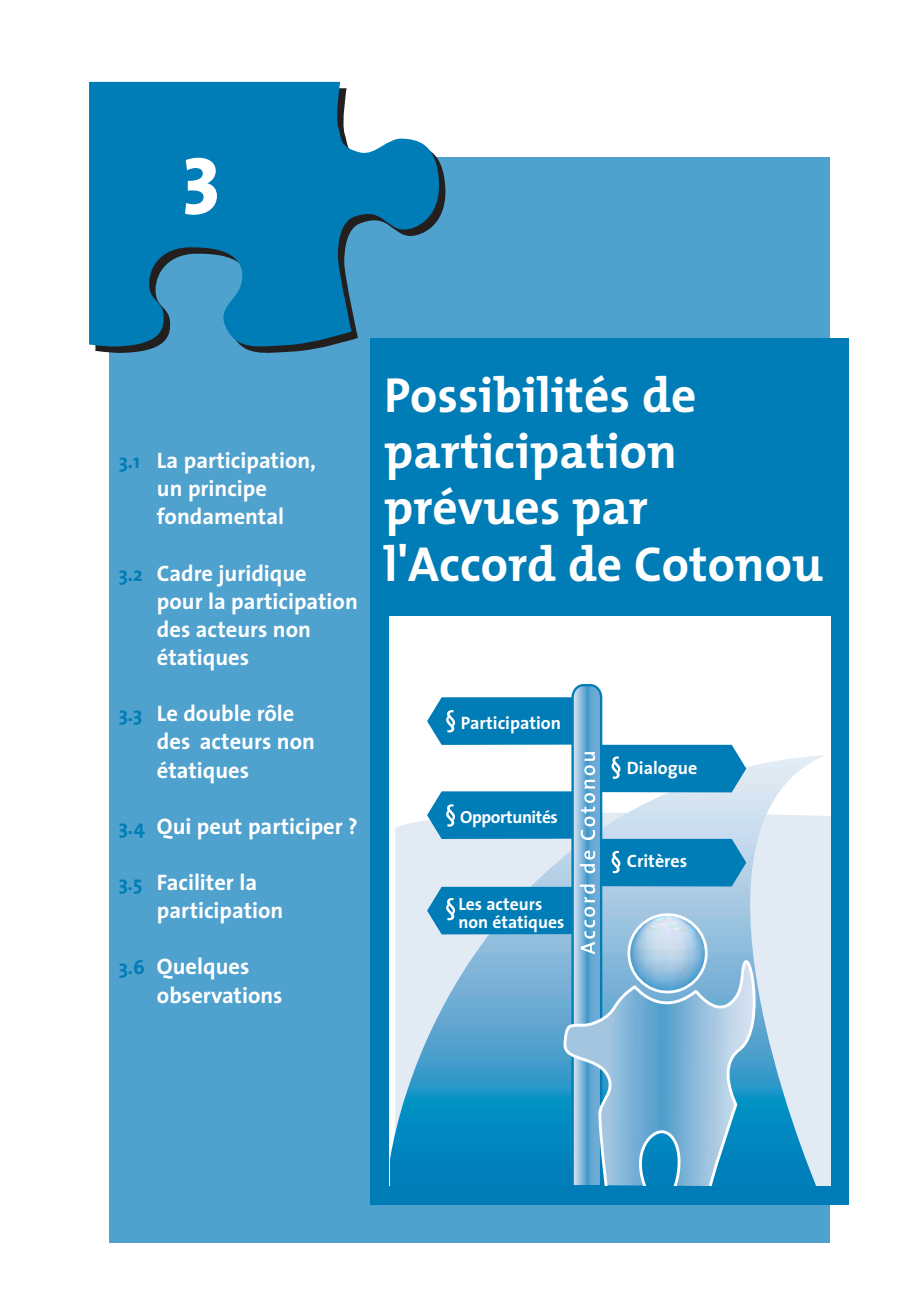
<style>
.page{position:relative;width:918px;height:1312px;background:#fff}
.page>*{position:absolute;margin:0;border:0;box-sizing:border-box;transform-origin:0 0}
.t1{font:800 81px "The Sans";color:#fff}
.t2{font:700 49.5px/56.2px "The Mix";color:#fff}
.t3{font:700 22.5px/28.1px "The Sans";color:#fff}
.t4{font:700 18px "The Sans";color:#fff}
.t5{font:700 17.55px/18px "The Sans";color:#fff}
.t6{font:700 17.55px "The Sans";letter-spacing:-.025em;color:#fff}
.s1{font-size:20.25px;color:#007cb6}
</style>
<div class="page">
<div style="left:109px;top:158px;width:721px;height:1085px;background:#4fa1ce"></div>
<svg style="left:89px;top:82px;width:351px;height:270px;fill:#007cb6"></svg>
<div style="left:370px;top:339px;width:479px;height:866px;background:#007cb6"></div>
<div style="left:389px;top:617px;width:442px;height:569px;background:#fff"></div>
<img style="left:391px;top:755px;width:435px;height:431px">
<svg style="left:746px;top:924px;width:23px;height:262px;background:#63b0d5"></svg>
<svg style="left:427px;top:684px;width:319px;height:502px;background:#71b3d6"></svg>
<h1 class="t1" style="left:183px;top:142px;width:38px">3</h1>
<p class="t3" style="left:119px;top:449px;width:199px;text-align:center"><span class="s1">3.1</span> La participation, un principe fondamental</p>
<p class="t3" style="left:157px;top:561px;width:202px;text-indent:-38px"><span class="s1">3.2</span> Cadre juridique pour la participation des acteurs non étatiques</p>
<p class="t3" style="left:157px;top:702px;width:160px;text-indent:-38px"><span class="s1">3.3</span> Le double rôle des acteurs non étatiques</p>
<p class="t3" style="left:119px;top:814px;width:241px"><span class="s1">3.4</span> Qui peut participer ?</p>
<p class="t3" style="left:157px;top:870px;width:128px;text-indent:-38px"><span class="s1">3.5</span> Faciliter la participation</p>
<p class="t3" style="left:157px;top:955px;width:127px;text-indent:-38px"><span class="s1">3.6</span> Quelques observations</p>
<h2 class="t2" style="left:384px;top:372px;width:440px">Possibilités de participation prévues par l'Accord de Cotonou</h2>
<p class="t4" style="left:461px;top:716px;width:102px">Participation</p>
<p class="t6" style="left:460px;top:810px;width:99px">Opportunités</p>
<p class="t5" style="left:458px;top:896px;width:107px">Les acteurs non étatiques</p>
<p class="t4" style="left:627px;top:761px;width:72px">Dialogue</p>
<p class="t4" style="left:627px;top:854px;width:62px">Critères</p>
</div>
